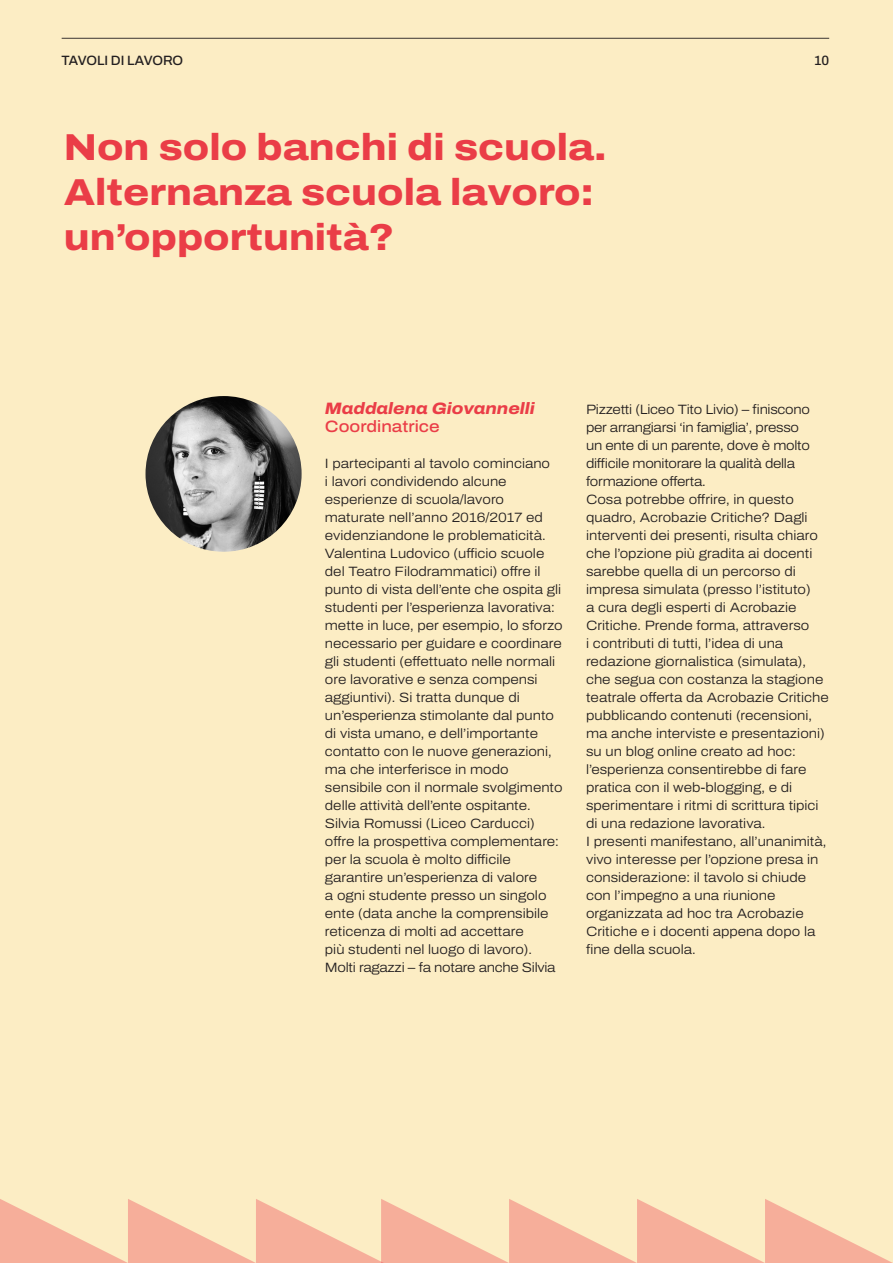
<style>
.page{position:relative;width:893px;height:1263px;background:#fcedc4}
.page>*{position:absolute;margin:0;border:0;box-sizing:border-box;transform-origin:0 0}
.t1{font:800 37.5px/45px "Archivo Semi Expanded";color:#ea3d47}
.t2{font:italic 800 16.5px "Archivo Semi Expanded";color:#ea3d47}
.t3{font:500 16.5px "Archivo Semi Expanded";color:#ea3d47}
.t4{font:300 13.5px/18px "Archivo Semi Expanded";color:#231f20}
.t5{font:300 13.5px/18px "Archivo Semi Expanded";letter-spacing:-.02em;color:#231f20}
.t6{font:500 13.5px "Archivo";letter-spacing:-.005em;color:#231f20}
</style>
<div class="page">
<hr style="left:62px;top:38px;width:767px;height:1px;background:#231f20">
<img style="left:146px;top:396px;width:156px;height:156px;border-radius:78px">
<svg style="left:0;top:1199px;width:893px;height:64px"></svg>
<p class="t6" style="left:62px;top:51px;width:123px">TAVOLI DI LAVORO</p>
<p class="t6" style="left:814px;top:51px;width:17px">10</p>
<p class="t1" style="left:64px;top:125px;width:544px">Non solo banchi di scuola.</p>
<p class="t1" style="left:64px;top:170px;width:531px">Alternanza scuola lavoro: un’opportunità?</p>
<p class="t2" style="left:325px;top:396px;width:211px">Maddalena Giovannelli</p>
<p class="t3" style="left:325px;top:414px;width:116px">Coordinatrice</p>
<p class="t4" style="left:325px;top:454px;width:227px">I partecipanti al tavolo cominciano i lavori condividendo alcune esperienze di scuola/lavoro maturate nell’anno 2016/2017 ed evidenziandone le problematicità.</p>
<p class="t4" style="left:325px;top:544px;width:239px">Valentina Ludovico (ufficio scuole del Teatro Filodrammatici) offre il punto di vista dell’ente che ospita gli studenti per l’esperienza lavorativa: mette in luce, per esempio, lo sforzo necessario per guidare e coordinare gli studenti (effettuato nelle normali ore lavorative e senza compensi aggiuntivi). Si tratta dunque di un’esperienza stimolante dal punto di vista umano, e dell’importante contatto con le nuove generazioni, ma che interferisce in modo sensibile con il normale svolgimento delle attività dell’ente ospitante.</p>
<p class="t4" style="left:325px;top:814px;width:236px">Silvia Romussi (Liceo Carducci) offre la prospettiva complementare: per la scuola è molto difficile garantire un’esperienza di valore<br>a ogni studente presso un singolo ente (data anche la comprensibile reticenza di molti ad accettare<br>più studenti nel luogo di lavoro).<br>Molti ragazzi – fa notare anche Silvia</p>
<p class="t5" style="left:586px;top:400px;width:225px">Pizzetti (Liceo Tito Livio) – finiscono per arrangiarsi ‘in famiglia’, presso un ente di un parente, dove è molto difficile monitorare la qualità della formazione offerta.</p>
<p class="t4" style="left:586px;top:490px;width:244px">Cosa potrebbe offrire, in questo quadro, Acrobazie Critiche? Dagli interventi dei presenti, risulta chiaro che l’opzione più gradita ai docenti sarebbe quella di un percorso di impresa simulata (presso l’istituto)<br>a cura degli esperti di Acrobazie Critiche. Prende forma, attraverso<br>i contributi di tutti, l’idea di una redazione giornalistica (simulata), che segua con costanza la stagione teatrale offerta da Acrobazie Critiche pubblicando contenuti (recensioni, ma anche interviste e presentazioni) su un blog online creato ad hoc: l’esperienza consentirebbe di fare pratica con il web-blogging, e di sperimentare i ritmi di scrittura tipici di una redazione lavorativa.</p>
<p class="t4" style="left:586px;top:832px;width:242px">I presenti manifestano, all’unanimità, vivo interesse per l’opzione presa in considerazione: il tavolo si chiude con l’impegno a una riunione organizzata ad hoc tra Acrobazie<br>Critiche e i docenti appena dopo la fine della scuola.</p>
</div>
